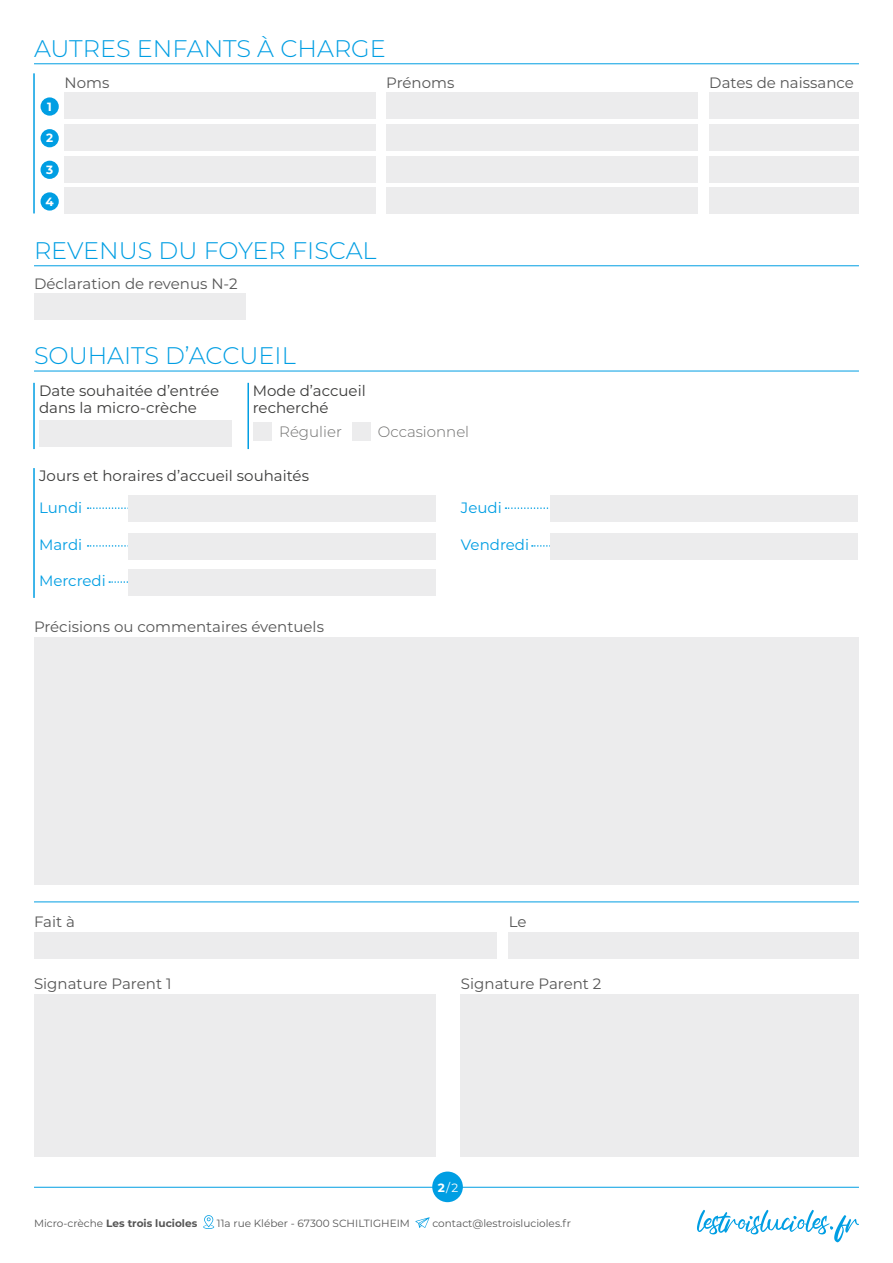
<style>
.page{position:relative;width:893px;height:1263px;background:#fff}
.page>*{position:absolute;margin:0;border:0;box-sizing:border-box;transform-origin:0 0}
.t1{font:300 24px "Montserrat";color:#009ee3}
.t2{font:15px "Montserrat";color:#565656}
.t3{font:15px/16.5px "Montserrat";color:#3b3b3a}
.t4{font:15px "Montserrat";color:#009ee3}
.t5{font:300 15px "Montserrat";color:#6f6f6e}
.t6{font:700 12px "Montserrat";color:#fff}
.t7{font:12px "Montserrat";color:#fff}
.t8{font:10.5px "Montserrat";color:#565656}
.t9{font:700 10.5px "Montserrat";color:#565656}
.s1{font-weight:700}
.s2{font-weight:400}
</style>
<div class="page">
<svg style="left:505px;top:507px;width:44px;height:2px"></svg>
<svg style="left:532px;top:545px;width:18px;height:2px"></svg>
<svg style="left:88px;top:507px;width:40px;height:2px"></svg>
<svg style="left:88px;top:545px;width:40px;height:2px"></svg>
<svg style="left:109px;top:581px;width:19px;height:2px"></svg>
<svg style="left:203px;top:1215px;width:11px;height:14px"></svg>
<svg style="left:415px;top:1217px;width:15px;height:11px"></svg>
<svg style="left:697px;top:1210px;width:162px;height:32px"></svg>
<hr style="left:34px;top:1187px;width:825px;height:1px;background:#009ee3">
<div style="left:432px;top:1171px;width:31px;height:31px;background:#009ee3;border-radius:50%"></div>
<hr style="left:34px;top:63px;width:825px;height:1px;background:#009ee3">
<hr style="left:34px;top:371px;width:825px;height:1px;background:#009ee3">
<hr style="left:34px;top:901px;width:825px;height:1px;background:#009ee3">
<hr style="left:34px;top:265px;width:825px;height:1px;background:#009ee3">
<div style="left:65px;top:93px;width:311px;height:26px;background:#ececed"></div>
<div style="left:34px;top:932px;width:462px;height:26px;background:#ececed"></div>
<div style="left:34px;top:994px;width:401px;height:163px;background:#ececed"></div>
<div style="left:461px;top:994px;width:398px;height:163px;background:#ececed"></div>
<div style="left:509px;top:932px;width:350px;height:26px;background:#ececed"></div>
<div style="left:34px;top:637px;width:825px;height:247px;background:#ececed"></div>
<div style="left:39px;top:420px;width:193px;height:26px;background:#ececed"></div>
<div style="left:550px;top:496px;width:307px;height:26px;background:#ececed"></div>
<div style="left:128px;top:533px;width:307px;height:26px;background:#ececed"></div>
<div style="left:550px;top:533px;width:307px;height:26px;background:#ececed"></div>
<div style="left:128px;top:569px;width:307px;height:26px;background:#ececed"></div>
<div style="left:34px;top:294px;width:212px;height:26px;background:#ececed"></div>
<div style="left:65px;top:156px;width:311px;height:26px;background:#ececed"></div>
<div style="left:65px;top:124px;width:311px;height:27px;background:#ececed"></div>
<div style="left:65px;top:188px;width:311px;height:26px;background:#ececed"></div>
<div style="left:386px;top:93px;width:312px;height:26px;background:#ececed"></div>
<div style="left:386px;top:156px;width:312px;height:26px;background:#ececed"></div>
<div style="left:386px;top:124px;width:312px;height:27px;background:#ececed"></div>
<div style="left:386px;top:188px;width:312px;height:26px;background:#ececed"></div>
<div style="left:710px;top:93px;width:149px;height:26px;background:#ececed"></div>
<div style="left:710px;top:156px;width:149px;height:26px;background:#ececed"></div>
<div style="left:710px;top:124px;width:149px;height:27px;background:#ececed"></div>
<div style="left:710px;top:188px;width:149px;height:26px;background:#ececed"></div>
<hr style="left:33px;top:73px;width:2px;height:140px;background:#009ee3">
<hr style="left:33px;top:383px;width:2px;height:66px;background:#009ee3">
<hr style="left:33px;top:468px;width:2px;height:130px;background:#009ee3">
<hr style="left:247px;top:383px;width:2px;height:66px;background:#009ee3">
<div style="left:41px;top:97px;width:18px;height:19px;background:#009ee3;border-radius:50%"></div>
<div style="left:41px;top:161px;width:18px;height:18px;background:#009ee3;border-radius:50%"></div>
<div style="left:41px;top:129px;width:18px;height:18px;background:#009ee3;border-radius:50%"></div>
<div style="left:41px;top:192px;width:18px;height:19px;background:#009ee3;border-radius:50%"></div>
<div style="left:253px;top:422px;width:18px;height:19px;background:#ececed"></div>
<div style="left:352px;top:422px;width:19px;height:19px;background:#ececed"></div>
<div style="left:128px;top:496px;width:307px;height:26px;background:#ececed"></div>
<h1 class="t1" style="left:34px;top:32px;width:353px">AUTRES ENFANTS À CHARGE</h1>
<p class="t6" style="left:47px;top:98px;width:6px">1</p>
<p class="t6" style="left:46px;top:129px;width:9px">2</p>
<p class="t6" style="left:46px;top:161px;width:9px">3</p>
<p class="t6" style="left:45px;top:193px;width:10px">4</p>
<p class="t2" style="left:65px;top:72px;width:46px">Noms</p>
<p class="t2" style="left:386px;top:72px;width:70px">Prénoms</p>
<p class="t2" style="left:709px;top:72px;width:146px">Dates de naissance</p>
<h1 class="t1" style="left:34px;top:234px;width:344px">REVENUS DU FOYER FISCAL</h1>
<p class="t2" style="left:34px;top:273px;width:205px">Déclaration de revenus N-2</p>
<h1 class="t1" style="left:34px;top:340px;width:263px">SOUHAITS D’ACCUEIL</h1>
<p class="t3" style="left:39px;top:382px;width:181px">Date souhaitée d’entrée dans la micro-crèche</p>
<p class="t3" style="left:253px;top:382px;width:114px">Mode d’accueil recherché</p>
<p class="t5" style="left:279px;top:421px;width:64px">Régulier</p>
<p class="t5" style="left:378px;top:421px;width:93px">Occasionnel</p>
<p class="t3" style="left:39px;top:467px;width:271px">Jours et horaires d’accueil souhaités</p>
<p class="t4" style="left:39px;top:497px;width:45px">Lundi</p>
<p class="t4" style="left:461px;top:497px;width:42px">Jeudi</p>
<p class="t4" style="left:39px;top:535px;width:45px">Mardi</p>
<p class="t4" style="left:461px;top:535px;width:70px">Vendredi</p>
<p class="t4" style="left:39px;top:571px;width:68px">Mercredi</p>
<p class="t2" style="left:34px;top:616px;width:291px">Précisions ou commentaires éventuels</p>
<p class="t2" style="left:34px;top:912px;width:42px">Fait à</p>
<p class="t2" style="left:509px;top:912px;width:19px">Le</p>
<p class="t2" style="left:34px;top:974px;width:139px">Signature Parent 1</p>
<p class="t2" style="left:461px;top:974px;width:142px">Signature Parent 2</p>
<p class="t7" style="left:438px;top:1179px;width:22px"><span class="s1">2</span>/2</p>
<p class="t9" style="left:34px;top:1215px;width:165px"><span class="s2">Micro-crèche</span> Les trois lucioles</p>
<p class="t8" style="left:217px;top:1216px;width:194px">11a rue Kléber - 67300 SCHILTIGHEIM</p>
<p class="t8" style="left:432px;top:1216px;width:140px">contact@lestroislucioles.fr</p>
</div>
